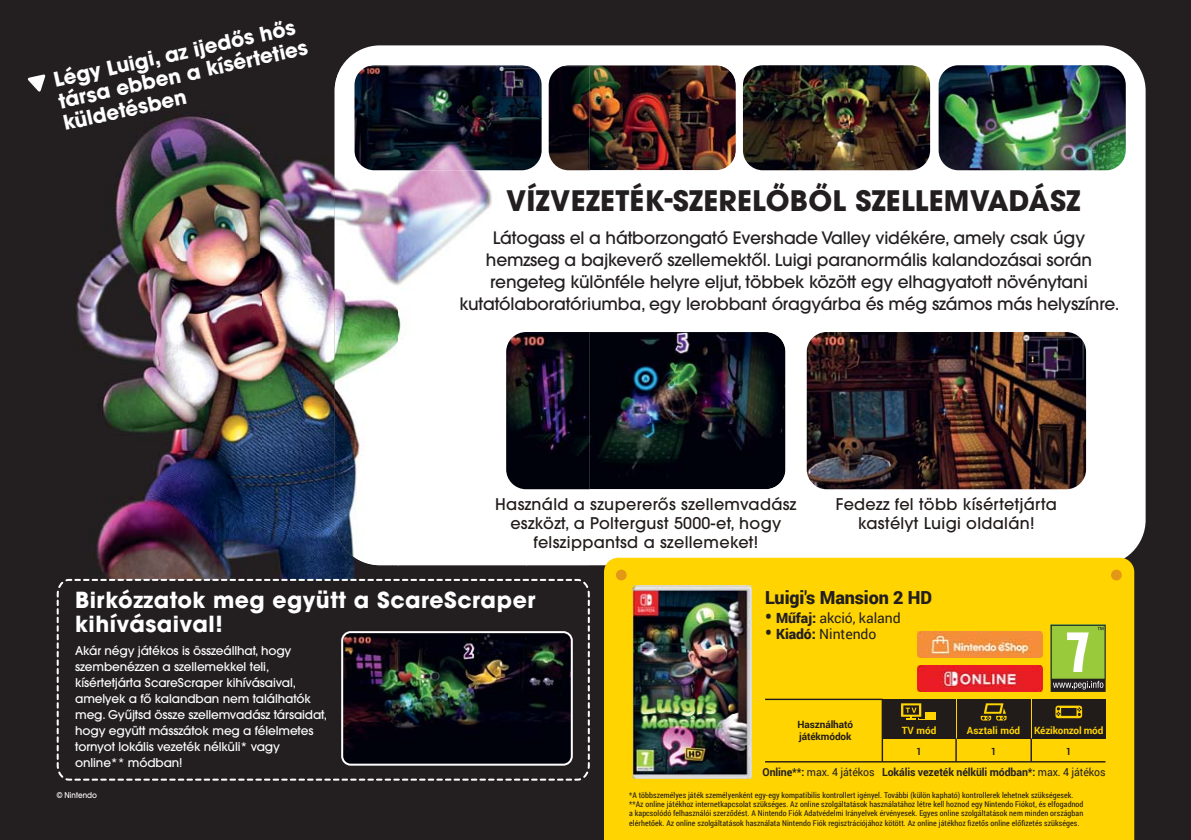
<style>
.page{position:relative;width:1191px;height:840px;background:#fff}
.page>*{position:absolute;margin:0;border:0;box-sizing:border-box;transform-origin:0 0}
.t1{font:700 28px "ITC Avant Garde Pro";letter-spacing:.01em;color:#231f20}
.t2{font:700 22px/24px "ITC Avant Garde Pro";letter-spacing:.02em;color:#fff}
.t3{font:700 20px/22.2px "ITC Avant Garde Pro";color:#fff}
.t4{font:900 18px "Roboto";letter-spacing:-.005em;color:#231f20}
.t5{font:500 17px/22px "ITC Avant Garde Pro";letter-spacing:-.01em;color:#231f20;text-align:center}
.t6{font:500 16px/19.2px "ITC Avant Garde Pro";letter-spacing:.02em;color:#211b1a;text-align:center}
.t7{font:14px "Roboto";letter-spacing:-.005em;color:#231f20}
.t8{font:500 12px/16px "ITC Avant Garde Pro";letter-spacing:-.01em;color:#fff}
.t9{font:700 11px "Roboto";letter-spacing:-.01em;color:#231f20;scale:.96 1}
.t10{font:700 10px "Roboto";letter-spacing:-.01em;color:#ffd400}
.t11{font:700 10px/12px "Roboto";letter-spacing:-.01em;color:#211b1a}
.t12{font:700 10px "Roboto";letter-spacing:-.01em;color:#211b1a;scale:.9 1}
.t13{font:8px/9px "Roboto Condensed";letter-spacing:.01em;color:#211b1a}
.t14{font:500 8px "ITC Avant Garde Pro";color:#fff;scale:.9 1}
.s1{font-weight:900;font-size:18px}
.s2{font-weight:900}
.s3{font-weight:400}
</style>
<div class="page">
<div style="left:0;top:0;width:1191px;height:839px;background:#231f20"></div>
<div style="left:334px;top:45px;width:811px;height:520px;background:#fff;border-radius:45px"></div>
<div style="left:604px;top:557px;width:530px;height:282px;background:#ffd400"></div>
<div style="left:1111px;top:569px;width:10px;height:11px;background:#e29717;border-radius:50%"></div>
<div style="left:616px;top:569px;width:10px;height:11px;background:#e29717;border-radius:50%"></div>
<img style="left:370px;top:65px;width:156px;height:1px">
<img style="left:564px;top:65px;width:172px;height:105px">
<img style="left:743px;top:65px;width:187px;height:105px;border-radius:20px">
<img style="left:938px;top:65px;width:187px;height:105px;border-radius:20px">
<img style="left:632px;top:585px;width:119px;height:193px">
<img style="left:526px;top:332px;width:259px;height:157px">
<img style="left:806px;top:332px;width:280px;height:157px;border-radius:20px">
<img style="left:76px;top:115px;width:258px;height:336px">
<img style="left:96px;top:451px;width:296px;height:126px">
<img style="left:392px;top:565px;width:198px;height:1px">
<img style="left:334px;top:66px;width:64px;height:499px">
<img style="left:526px;top:80px;width:64px;height:271px">
<img style="left:398px;top:170px;width:128px;height:320px">
<img style="left:526px;top:487px;width:64px;height:3px">
<img style="left:354px;top:66px;width:187px;height:104px">
<img style="left:549px;top:66px;width:41px;height:104px">
<svg style="left:56px;top:577px;width:534px;height:204px"></svg>
<svg style="left:27px;top:74px;width:19px;height:18px"></svg>
<svg style="left:1050px;top:624px;width:55px;height:67px;background:#91b153"></svg>
<img style="left:917px;top:630px;width:125px;height:27px">
<img style="left:917px;top:664px;width:125px;height:27px">
<div style="left:881px;top:698px;width:74px;height:40px;background:#211b1a"></div>
<svg style="left:901px;top:703px;width:35px;height:16px"></svg>
<div style="left:956px;top:698px;width:74px;height:40px;background:#211b1a"></div>
<svg style="left:980px;top:703px;width:26px;height:17px"></svg>
<div style="left:1032px;top:698px;width:73px;height:40px;background:#211b1a"></div>
<svg style="left:1055px;top:705px;width:27px;height:12px"></svg>
<hr style="left:765px;top:760px;width:340px;height:2px;background:#211b1a">
<hr style="left:765px;top:698px;width:117px;height:1px;background:#211b1a">
<svg style="left:955px;top:738px;width:1px;height:23px"></svg>
<hr style="left:881px;top:699px;width:2px;height:62px;background:#211b1a">
<hr style="left:1030px;top:738px;width:2px;height:23px;background:#211b1a">
<h3 class="t3" style="left:52px;top:69px;width:256px;rotate:-12deg">Légy Luigi, az ijedős hős társa ebben a kísérteties küldetésben</h3>
<h1 class="t1" style="left:506px;top:187px;width:576px">VÍZVEZETÉK-SZERELŐBŐL SZELLEMVADÁSZ</h1>
<p class="t5" style="left:459px;top:228px;width:661px">Látogass el a hátborzongató Evershade Valley vidékére, amely csak úgy hemzseg a bajkeverő szellemektől. Luigi paranormális kalandozásai során rengeteg különféle helyre eljut, többek között egy elhagyatott növénytani kutatólaboratóriumba, egy lerobbant óragyárba és még számos más helyszínre.</p>
<h3 class="t6" style="left:495px;top:495px;width:303px">Használd a szupererős szellemvadász eszközt, a Poltergust 5000-et, hogy felszippantsd a szellemeket!</h3>
<h3 class="t6" style="left:836px;top:495px;width:222px">Fedezz fel több kísértetjárta kastélyt Luigi oldalán!</h3>
<h2 class="t2" style="left:75px;top:588px;width:462px">Birkózzatok meg együtt a ScareScraper kihívásaival!</h2>
<p class="t8" style="left:75px;top:643px;width:253px">Akár négy játékos is összeállhat, hogy szembenézzen a szellemekkel teli, kísértetjárta ScareScraper kihívásaival, amelyek a fő kalandban nem találhatók meg. Gyűjtsd össze szellemvadász társaidat, hogy együtt másszátok meg a félelmetes tornyot lokális vezeték nélküli* vagy online** módban!</p>
<p class="t13" style="left:629px;top:790px;width:456px">*A többszemélyes játék személyenként egy-egy kompatibilis kontrollert igényel. További (külön kapható) kontrollerek lehetnek szükségesek. **Az online játékhoz internetkapcsolat szükséges. Az online szolgáltatások használatához létre kell hoznod egy Nintendo Fiókot, és elfogadnod a kapcsolódó felhasználói szerződést. A Nintendo Fiók Adatvédelmi Irányelvek érvényesek. Egyes online szolgáltatások nem minden országban elérhetőek. Az online szolgáltatások használata Nintendo Fiók regisztrációjához kötött. Az online játékhoz fizetős online előfizetés szükséges.</p>
<h3 class="t4" style="left:765px;top:585px;width:169px">Luigi's Mansion 2 HD</h3>
<h3 class="t7" style="left:765px;top:608px;width:137px"><span class="s1">•</span> <span class="s2">Műfaj:</span> akció, kaland</h3>
<h3 class="t7" style="left:765px;top:624px;width:113px"><span class="s1">•</span> <span class="s2">Kiadó:</span> Nintendo</h3>
<p class="t11" style="left:797px;top:718px;width:57px">Használható játékmódok</p>
<p class="t10" style="left:901px;top:723px;width:36px">TV mód</p>
<p class="t10" style="left:967px;top:723px;width:55px">Asztali mód</p>
<p class="t10" style="left:1034px;top:723px;width:71px">Kézikonzol mód</p>
<p class="t12" style="left:916px;top:744px;width:7px">1</p>
<p class="t12" style="left:991px;top:744px;width:7px">1</p>
<p class="t12" style="left:1066px;top:744px;width:7px">1</p>
<h3 class="t9" style="left:762px;top:764px;width:359px">Online**: <span class="s3">max. 4 játékos</span> Lokális vezeték nélküli módban*: <span class="s3">max. 4 játékos</span></h3>
<p class="t14" style="left:57px;top:790px;width:46px">© Nintendo</p>
</div>
